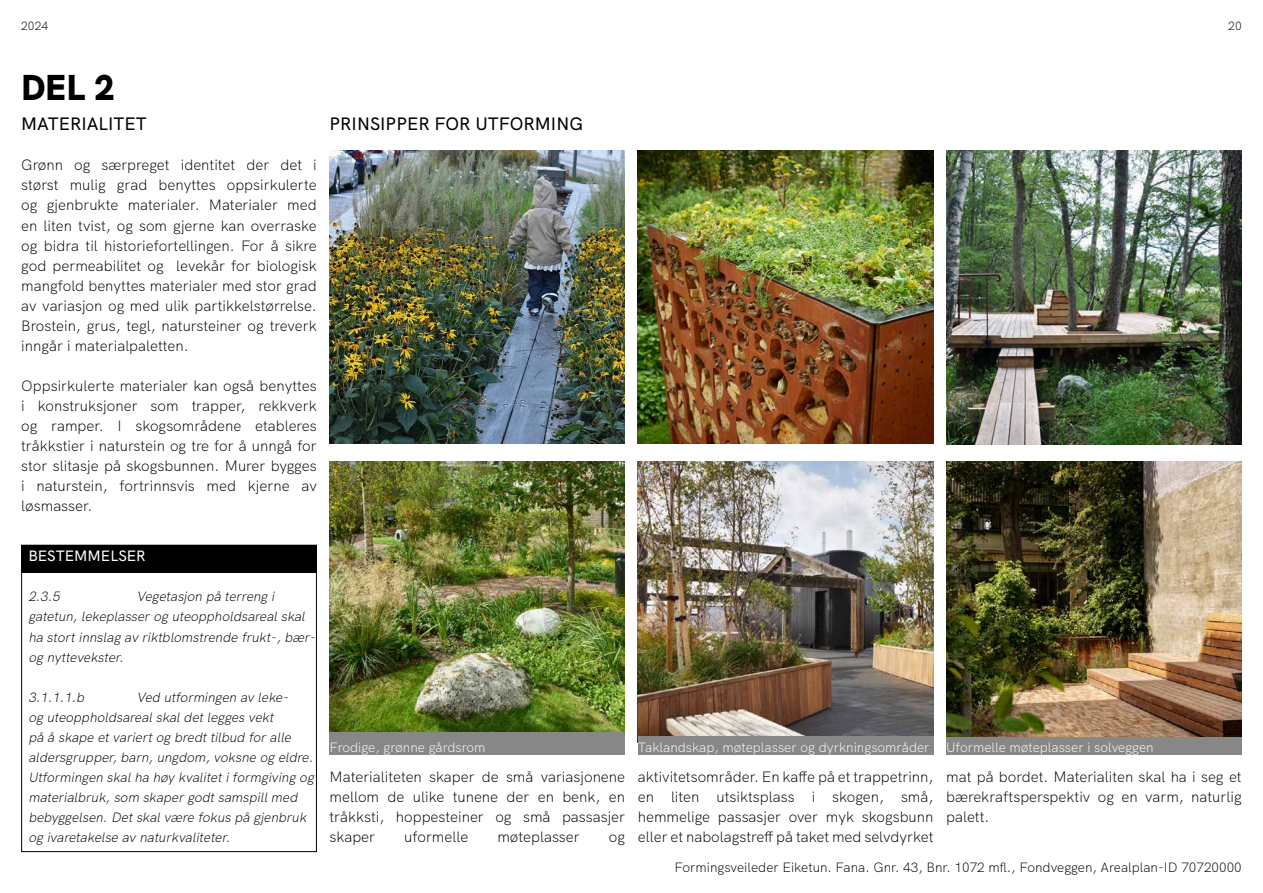
<style>
.page{position:relative;width:1263px;height:893px;background:#fff}
.page>*{position:absolute;margin:0;border:0;box-sizing:border-box;transform-origin:0 0}
.t1{font:900 36px "HK Grotesk";color:#000}
.t2{font:500 18px "HK Grotesk";color:#000}
.t3{font:300 15px/20.1px "HK Grotesk";color:#000;text-align:justify}
.t4{font:500 15px "HK Grotesk";color:#fff}
.t5{font:italic 300 13.5px/20.1px "HK Grotesk";color:#000}
.t6{font:300 13.5px "HK Grotesk";color:#fff}
.t7{font:300 13.5px "HK Grotesk";color:#000}
.t8{font:300 12px "HK Grotesk";color:#000}
</style>
<div class="page">
<img style="left:330px;top:150px;width:295px;height:294px">
<img style="left:638px;top:150px;width:295px;height:294px">
<img style="left:946px;top:150px;width:296px;height:294px">
<img style="left:330px;top:461px;width:295px;height:271px">
<div style="left:330px;top:732px;width:295px;height:22px;background:#878787"></div>
<img style="left:946px;top:461px;width:296px;height:276px">
<img style="left:638px;top:461px;width:295px;height:275px">
<div style="left:638px;top:736px;width:295px;height:18px;background:#878787"></div>
<div style="left:946px;top:737px;width:296px;height:17px;background:#878787"></div>
<div style="left:21px;top:545px;width:296px;height:27px;background:#000"></div>
<p class="t8" style="left:21px;top:17px;width:28px">2024</p>
<h1 class="t1" style="left:21px;top:60px;width:95px">DEL 2</h1>
<p class="t2" style="left:21px;top:110px;width:127px">MATERIALITET</p>
<p class="t2" style="left:330px;top:110px;width:255px">PRINSIPPER FOR UTFORMING</p>
<p class="t3" style="left:21px;top:154px;width:297px">Grønn og særpreget identitet der det i størst mulig grad benyttes oppsirkulerte og gjenbrukte materialer. Materialer med en liten tvist, og som gjerne kan overraske og bidra til historiefortellingen. For å sikre god permeabilitet og levekår for biologisk mangfold benyttes materialer med stor grad av variasjon og med ulik partikkelstørrelse.<br>Brostein, grus, tegl, natursteiner og treverk inngår i materialpaletten.</p>
<p class="t3" style="left:21px;top:374px;width:297px">Oppsirkulerte materialer kan også benyttes i konstruksjoner som trapper, rekkverk og ramper. I skogsområdene etableres tråkkstier i naturstein og tre for å unngå for stor slitasje på skogsbunnen. Murer bygges i naturstein, fortrinnsvis med kjerne av løsmasser.</p>
<p class="t8" style="left:1228px;top:17px;width:15px">20</p>
<p class="t4" style="left:28px;top:544px;width:119px">BESTEMMELSER</p>
<p class="t5" style="left:28px;top:585px;width:36px">2.3.5</p>
<p class="t5" style="left:28px;top:585px;width:292px;text-indent:108px">Vegetasjon på terreng i gatetun,lekeplasserog uteoppholdsarealskal ha stortinnslag av riktblomstrende frukt-,bær&shy;og nyttevekster.</p>
<p class="t5" style="left:28px;top:686px;width:61px">3.1.1.1.b</p>
<p class="t5" style="left:28px;top:686px;width:290px;text-indent:108px">Ved utformingen av leke-<br>og uteoppholdsarealskaldetlegges vekt<br>på å skape etvariertog bredttilbud foralle aldersgrupper,barn,ungdom,voksne og eldre.<br>Utformingen skalha høy kvalitetiformgiving og materialbruk,som skapergodtsamspillmed bebyggelsen.Detskalvære fokus på gjenbruk og ivaretakelse av naturkvaliteter.</p>
<p class="t6" style="left:330px;top:737px;width:157px">Frodige, grønne gårdsrom</p>
<p class="t6" style="left:638px;top:737px;width:517px">Taklandskap, møteplasser og dyrkningsområder Uformelle møteplasser i solveggen</p>
<p class="t3" style="left:330px;top:765px;width:297px">Materialiteten skaper de små variasjonene mellom de ulike tunene der en benk, en tråkksti, hoppesteiner og små passasjer skaper</p>
<p class="t3" style="left:404px;top:825px;width:66px">uformelle</p>
<p class="t3" style="left:497px;top:825px;width:84px">møteplasser</p>
<p class="t3" style="left:609px;top:825px;width:18px">og</p>
<p class="t3" style="left:638px;top:765px;width:297px">aktivitetsområder. En kaffe på et trappetrinn, en liten utsiktsplass i skogen, små, hemmelige passasjer over myk skogsbunn eller et nabolagstreff på taket med selvdyrket</p>
<p class="t3" style="left:946px;top:765px;width:297px">mat på bordet. Materialiten skal ha i seg et bærekraftsperspektiv og en varm, naturlig palett.</p>
<p class="t7" style="left:674px;top:857px;width:569px">Formingsveileder Eiketun. Fana. Gnr. 43, Bnr. 1072 mfl., Fondveggen, Arealplan-ID 70720000</p>
</div>
